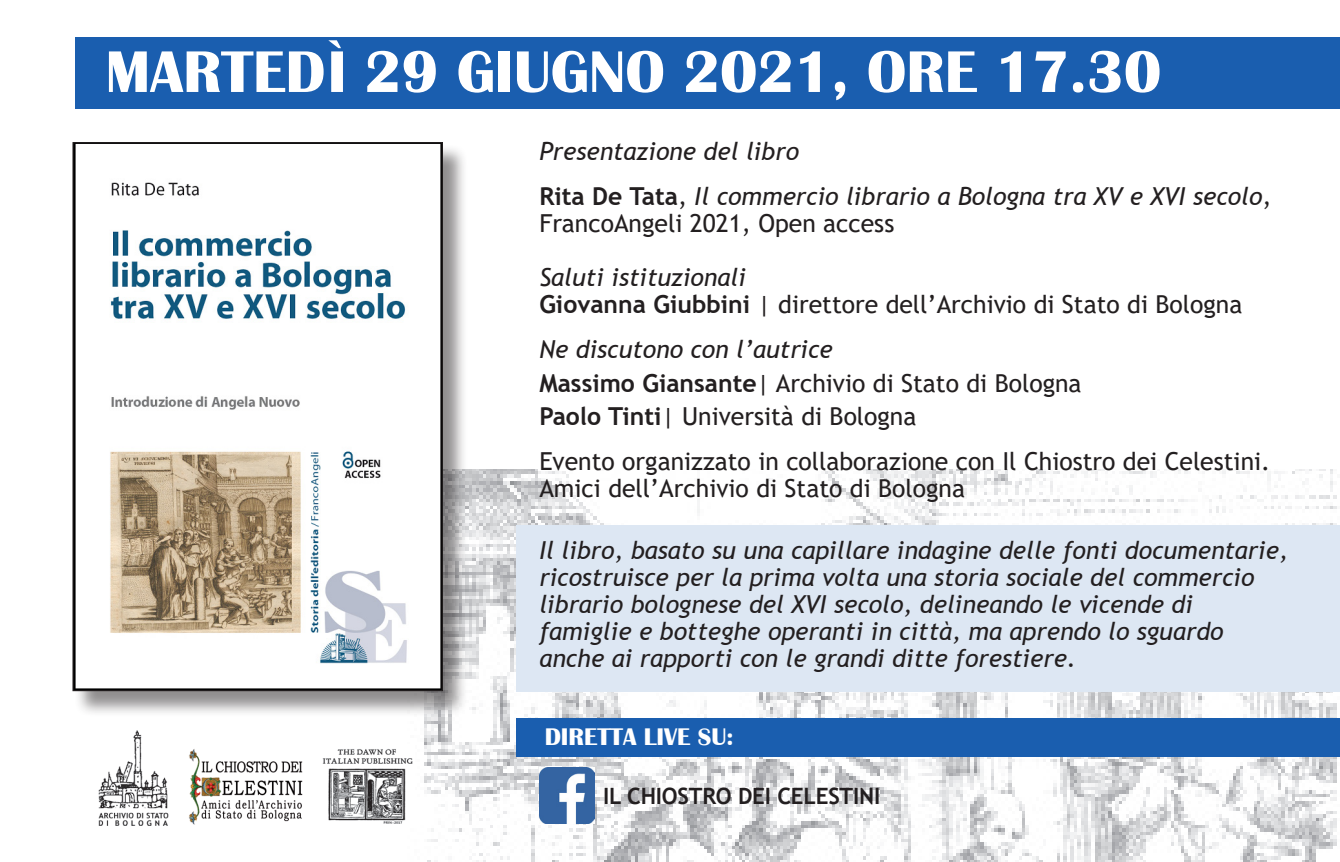
<style>
.page{position:relative;width:1340px;height:862px;background:#fff}
.page>*{position:absolute;margin:0;border:0;box-sizing:border-box;transform-origin:0 0}
.t1{font:700 60.75px "Britannic";color:#fff}
.t2{font:italic 24.75px/27px "Trebuchet MS";color:#231f20}
.t3{font:24.75px/27px "Trebuchet MS";color:#231f20}
.t4{font:700 24.75px "Britannic";color:#fff}
.t5{font:700 22.5px "Trebuchet MS";letter-spacing:-.01em;color:#231f20}
.s1{font-weight:700;font-style:normal}
.s2{font-style:normal}
.s3{font-weight:700}
</style>
<div class="page">
<img style="left:424px;top:469px;width:915px;height:392px">
<div style="left:517px;top:717px;width:822px;height:38px;background:#1a5eaf"></div>
<div style="left:75px;top:37px;width:1264px;height:72px;background:#1a5eaf"></div>
<div style="left:517px;top:525px;width:822px;height:165px;background:#dde7f3"></div>
<div style="left:74px;top:143px;width:394px;height:574px;background:#231f20;opacity:.5"></div>
<img style="left:74px;top:144px;width:367px;height:544px">
<img style="left:539px;top:767px;width:56px;height:55px">
<img style="left:189px;top:749px;width:114px;height:76px">
<img style="left:98px;top:730px;width:71px;height:95px">
<img style="left:322px;top:749px;width:91px;height:75px">
<p class="t1" style="left:106px;top:37px;width:1056px">MARTEDÌ 29 GIUGNO 2021, ORE 17.30</p>
<p class="t2" style="left:539px;top:138px;width:261px">Presentazione del libro</p>
<p class="t2" style="left:539px;top:183px;width:733px"><span class="s1">Rita De Tata</span><span class="s2">,</span> Il commercio librario a Bologna tra XV e XVI secolo<span class="s2">,<br>FrancoAngeli 2021, Open access</span></p>
<p class="t2" style="left:539px;top:264px;width:208px">Saluti istituzionali</p>
<p class="t3" style="left:539px;top:290px;width:704px"><span class="s3">Giovanna Giubbini</span> | direttore dell’Archivio di Stato di Bologna</p>
<p class="t2" style="left:539px;top:336px;width:295px">Ne discutono con l’autrice</p>
<p class="t3" style="left:539px;top:369px;width:544px"><span class="s3">Massimo Giansante</span>| Archivio di Stato di Bologna</p>
<p class="t3" style="left:539px;top:402px;width:378px"><span class="s3">Paolo Tinti</span>| Università di Bologna</p>
<p class="t3" style="left:539px;top:447px;width:732px">Evento organizzato in collaborazione con Il Chiostro dei Celestini.<br>Amici dell’Archivio di Stato di Bologna</p>
<p class="t2" style="left:539px;top:536px;width:750px">Il libro, basato su una capillare indagine delle fonti documentarie, ricostruisce per la prima volta una storia sociale del commercio librario bolognese del XVI secolo, delineando le vicende di famiglie e botteghe operanti in città, ma aprendo lo sguardo anche ai rapporti con le grandi ditte forestiere.</p>
<p class="t4" style="left:544px;top:722px;width:190px">DIRETTA LIVE SU:</p>
<p class="t5" style="left:603px;top:781px;width:278px">IL CHIOSTRO DEI CELESTINI</p>
</div>
